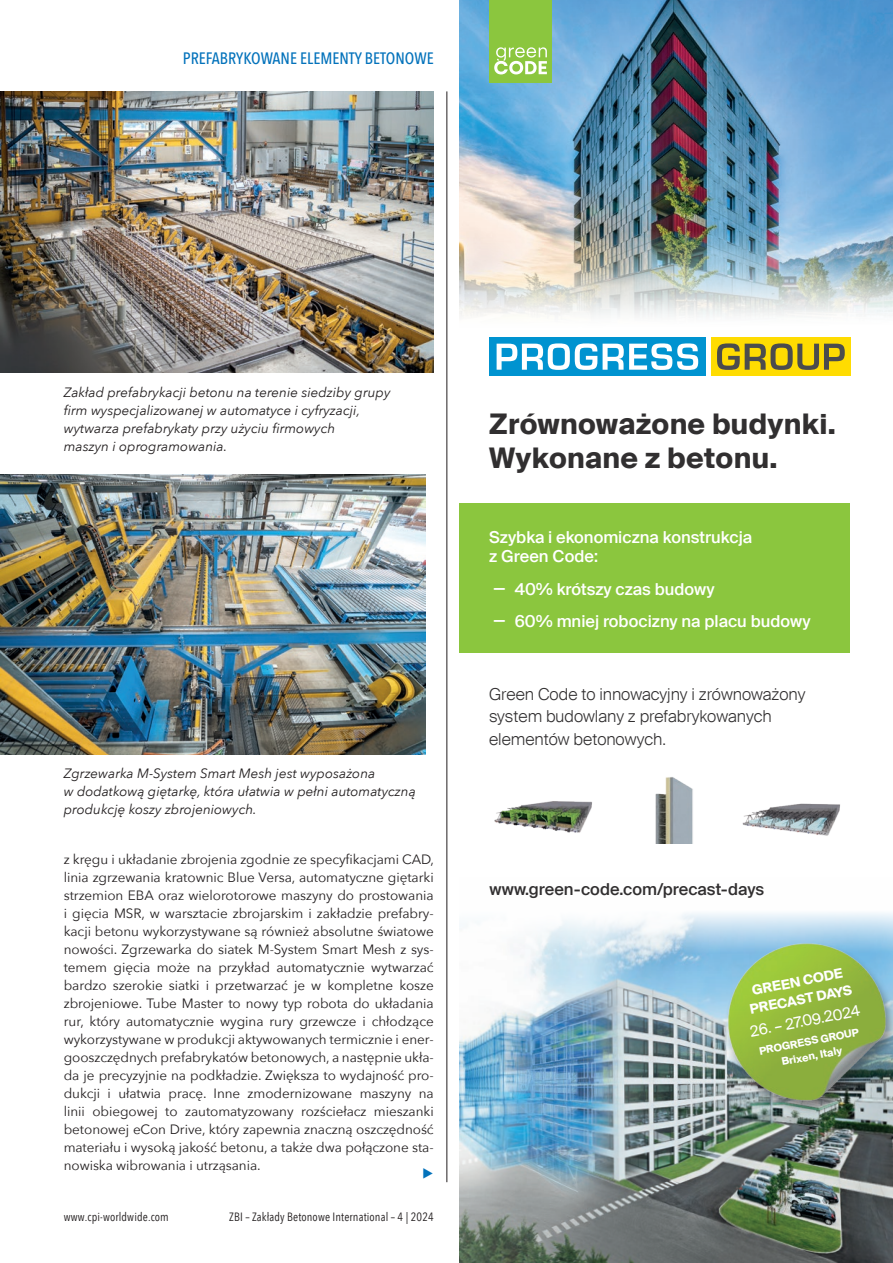
<style>
.page{position:relative;width:893px;height:1263px;background:#fff}
.page>*{position:absolute;margin:0;border:0;box-sizing:border-box;transform-origin:0 0}
.t1{font:700 28.5px/34.2px "Suisse Intl";letter-spacing:.01em;color:#312f30}
.t2{font:500 16.5px/19.5px "Suisse Intl";color:#fff}
.t3{font:300 16.5px/22.5px "Suisse Intl";color:#312f30}
.t4{font:500 16.5px "Suisse Intl";color:#312f30}
.t5{font:16.5px "Avenir Next Cond Md";color:#0372bb}
.t6{font:15px "Suisse Intl";color:#fff}
.t7{font:13.5px/18px "Avenir Next";letter-spacing:-.005em;color:#231f20}
.t8{font:italic 13.5px/18px "Avenir Next";color:#231f20}
.t9{font:700 13.5px/18px "Suisse Intl";color:#fff;text-align:center}
.t10{font:13.5px "Euro Pi Three";color:#0372bb}
.t11{font:12px "Avenir Next Cond";letter-spacing:.01em;color:#231f20}
.t12{font:700 10.5px/15px "Suisse Intl";color:#fff;text-align:center}
</style>
<div class="page">
<hr style="left:446px;top:91px;width:1px;height:1091px;background:#231f20">
<img style="left:0;top:91px;width:434px;height:281px">
<img style="left:0;top:474px;width:425px;height:281px">
<div style="left:459px;top:504px;width:391px;height:149px;background:#8bc63e"></div>
<img style="left:459px;top:0;width:434px;height:355px">
<div style="left:489px;top:336px;width:217px;height:39px;background:#0093d0"></div>
<div style="left:711px;top:336px;width:139px;height:39px;background:#ffdc01"></div>
<svg style="left:497px;top:343px;width:201px;height:27px"></svg>
<svg style="left:717px;top:343px;width:128px;height:27px"></svg>
<div style="left:489px;top:0;width:63px;height:83px;background:#8bc63e"></div>
<svg style="left:494px;top:47px;width:53px;height:27px"></svg>
<img style="left:494px;top:801px;width:98px;height:32px">
<img style="left:742px;top:803px;width:98px;height:33px">
<img style="left:655px;top:777px;width:38px;height:66px">
<img style="left:459px;top:913px;width:434px;height:350px">
<div style="left:724px;top:942px;width:169px;height:175px;background:#231f20;opacity:.45"></div>
<img style="left:720px;top:937px;width:170px;height:170px">
<p class="t5" style="left:183px;top:49px;width:252px">PREFABRYKOWANE ELEMENTY BETONOWE</p>
<p class="t8" style="left:64px;top:383px;width:328px">Zakład prefabrykacji betonu na terenie siedziby grupy firm wyspecjalizowanej w automatyce i cyfryzacji, wytwarza prefabrykaty przy użyciu firmowych<br>maszyn i oprogramowania.</p>
<p class="t8" style="left:64px;top:763px;width:354px">Zgrzewarka M-System Smart Mesh jest wyposażona<br>w dodatkową giętarkę, która ułatwia w pełni automatyczną produkcję koszy zbrojeniowych.</p>
<p class="t7" style="left:64px;top:850px;width:372px">z kręgu i układanie zbrojenia zgodnie ze specyfikacjami CAD, linia zgrzewania kratownic Blue Versa, automatyczne giętarki strzemion EBA oraz wielorotorowe maszyny do prostowania i gięcia MSR, w warsztacie zbrojarskim i zakładzie prefabry&shy;kacji betonu wykorzystywane są również absolutne światowe nowości. Zgrzewarka do siatek M-System Smart Mesh z sys&shy;temem gięcia może na przykład automatycznie wytwarzać bardzo szerokie siatki i przetwarzać je w kompletne kosze zbrojeniowe. Tube Master to nowy typ robota do układania rur, który automatycznie wygina rury grzewcze i chłodzące wykorzystywane w produkcji aktywowanych termicznie i ener&shy;gooszczędnych prefabrykatów betonowych, a następnie ukła&shy;da je precyzyjnie na podkładzie. Zwiększa to wydajność pro&shy;dukcji i ułatwia pracę. Inne zmodernizowane maszyny na linii obiegowej to zautomatyzowany rozściełacz mieszanki betonowej eCon Drive, który zapewnia znaczną oszczędność materiału i wysoką jakość betonu, a także dwa połączone sta&shy;nowiska wibrowania i utrząsania.</p>
<p class="t10" style="left:422px;top:1164px;width:13px">E</p>
<p class="t11" style="left:64px;top:1207px;width:107px">www.cpi-worldwide.com</p>
<p class="t11" style="left:229px;top:1207px;width:206px">ZBI – Zakłady Betonowe International – 4 | 2024</p>
<h1 class="t1" style="left:489px;top:407px;width:348px">Zrównoważone budynki.<br>Wykonane z betonu.</h1>
<p class="t2" style="left:489px;top:527px;width:264px">Szybka i ekonomiczna konstrukcja z Green Code:</p>
<p class="t2" style="left:494px;top:573px;width:318px;line-height:32.2px">˛ 40% krótszy czas budowy<br>˛ 60% mniej robocizny na placu budowy</p>
<p class="t3" style="left:489px;top:683px;width:318px">Green Code to innowacyjny i zrównoważony system budowlany z prefabrykowanych elementów betonowych.</p>
<p class="t4" style="left:490px;top:880px;width:276px">www.green-code.com/precast-days</p>
<p class="t9" style="left:745px;top:983px;width:105px;rotate:-11deg">GREEN CODE<br>PRECAST DAYS</p>
<p class="t6" style="left:748px;top:1023px;width:114px;rotate:-11deg">26. – 27.09.2024</p>
<p class="t12" style="left:758px;top:1043px;width:103px;rotate:-11deg">PROGRESS GROUP<br>Brixen, Italy</p>
</div>
